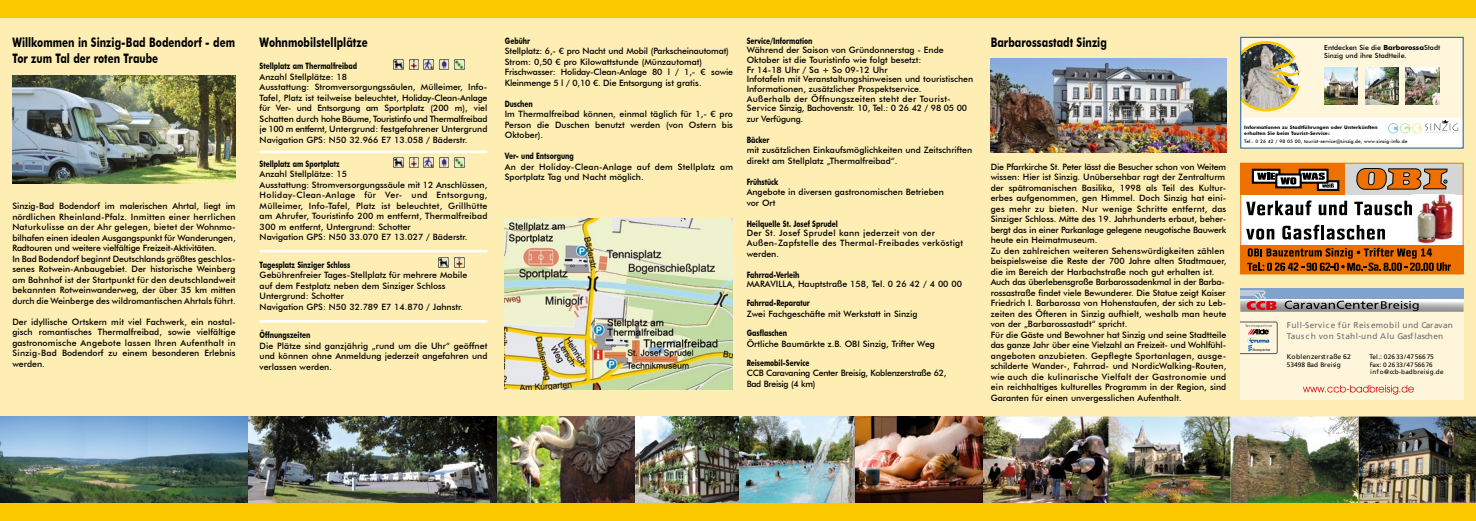
<style>
.page{position:relative;width:1476px;height:521px;background:#feeeb3}
.page>*{position:absolute;margin:0;border:0;box-sizing:border-box;transform-origin:0 0}
.t1{font:700 13.12px/15.8px "Futura BT";color:#000;scale:.75 1}
.t2{font:500 8.75px/10.5px "Futura BT";color:#000}
.t3{font:700 8.75px "Futura BT";color:#000;scale:.75 1}
.t4{font:500 8.75px/10.5px "Futura BT";letter-spacing:-.02em;color:#000}
.t5{font:500 8.75px/9.6px "Futura BT";letter-spacing:.03em;color:#000}
.t6{font:500 8.75px/10.5px "Futura BT";letter-spacing:.02em;color:#000}
.t7{font:500 8.75px/10.5px "Futura BT";letter-spacing:-.03em;color:#000}
.t8{font:8.31px "Frutiger LT";letter-spacing:.055em;color:#6e6e6e}
.t9{font:500 7px/8.4px "Futura BT";color:#000}
.t10{font:6.83px "Frutiger LT";color:#000}
.t11{font:6.56px "Frutiger LT";color:#000}
.t12{font:6.39px/7.5px "Frutiger LT";letter-spacing:.025em;color:#000}
.t13{font:700 4.81px/6.3px "Futura BT";letter-spacing:.02em;color:#000}
.t14{font:500 4.81px "Futura BT";letter-spacing:.02em;color:#000}
.t15{font:3.94px "Frutiger LT";color:#6e6e6e}
.s1{font-weight:700}
.s2{font-size:6.74px}
</style>
<div class="page">
<img style="left:1230px;top:416px;width:246px;height:88px">
<img style="left:1108px;top:416px;width:122px;height:88px">
<img style="left:496px;top:416px;width:139px;height:88px">
<img style="left:248px;top:416px;width:248px;height:88px">
<img style="left:635px;top:416px;width:104px;height:88px">
<img style="left:0;top:416px;width:248px;height:88px">
<img style="left:12px;top:76px;width:224px;height:108px">
<img style="left:739px;top:416px;width:116px;height:88px">
<img style="left:982px;top:416px;width:126px;height:88px">
<img style="left:855px;top:416px;width:127px;height:88px">
<svg style="left:394px;top:60px;width:9px;height:10px"></svg>
<svg style="left:409px;top:60px;width:55px;height:10px"></svg>
<svg style="left:394px;top:158px;width:9px;height:10px"></svg>
<svg style="left:409px;top:158px;width:55px;height:10px"></svg>
<svg style="left:439px;top:258px;width:25px;height:10px"></svg>
<img style="left:991px;top:58px;width:235px;height:94px">
<div style="left:0;top:504px;width:1476px;height:17px;background:#fcc900"></div>
<div style="left:0;top:0;width:1476px;height:17px;background:#fcc900"></div>
<img style="left:505px;top:219px;width:228px;height:170px">
<hr style="left:260px;top:151px;width:227px;height:2px;background:#feffff">
<hr style="left:260px;top:250px;width:227px;height:2px;background:#feffff">
<hr style="left:260px;top:320px;width:227px;height:3px;background:#feffff">
<div style="left:1240px;top:309px;width:223px;height:90px;background:#fff5db"></div>
<div style="left:1240px;top:288px;width:223px;height:11px;background:#80a2cd"></div>
<svg style="left:1240px;top:290px;width:223px;height:22px"></svg>
<svg style="left:1240px;top:322px;width:37px;height:32px"></svg>
<svg style="left:1303px;top:385px;width:111px;height:9px"></svg>
<div style="left:1241px;top:118px;width:222px;height:30px;background:#fff"></div>
<div style="left:1241px;top:37px;width:222px;height:81px;background:#fff6db"></div>
<img style="left:1242px;top:41px;width:59px;height:70px">
<svg style="left:1388px;top:120px;width:70px;height:13px"></svg>
<img style="left:1324px;top:68px;width:34px;height:36px">
<img style="left:1406px;top:68px;width:33px;height:36px">
<img style="left:1365px;top:68px;width:33px;height:36px">
<div style="left:1240px;top:37px;width:223px;height:111px;border:1px solid #105b92"></div>
<svg style="left:1242px;top:165px;width:219px;height:107px;background:#bd936c"></svg>
<hr style="left:1241px;top:242px;width:222px;height:1px;background:#fff">
<img style="left:1414px;top:195px;width:40px;height:49px">
<div style="left:1240px;top:163px;width:223px;height:111px;border:1px solid #ec7404"></div>
<h1 class="t1" style="left:12px;top:35px;width:298px">Willkommen in Sinzig-Bad Bodendorf - dem<br>Tor zum Tal der roten Traube</h1>
<p class="t2" style="left:12px;top:201px;width:225px">Sinzig-Bad Bodendorf im malerischen Ahrtal, liegt im nördlichen Rheinland-Pfalz. Inmitten einer herrlichen Naturkulisse an der Ahr gelegen, bietet der Wohnmo&shy;bilhafen einen idealen Ausgangspunkt für Wanderungen, Radtouren und weitere vielfältige Freizeit-Aktivitäten.<br>In Bad Bodendorf beginnt Deutschlands größtes geschlos&shy;senes Rotwein-Anbaugebiet. Der historische Weinberg am Bahnhof ist der Startpunkt für den deutschlandweit bekannten Rotweinwanderweg, der über 35 km mitten durch die Weinberge des wildromantischen Ahrtals führt.</p>
<p class="t2" style="left:12px;top:316px;width:225px;text-align:justify">Der idyllische Ortskern mit viel Fachwerk, ein nostal&shy;gisch romantisches Thermalfreibad, sowie vielfältige gastronomische Angebote lassen Ihren Aufenthalt in Sinzig-Bad Bodendorf zu einem besonderen Erlebnis werden.</p>
<h1 class="t1" style="left:260px;top:35px;width:146px">Wohnmobilstellplätze</h1>
<p class="t3" style="left:260px;top:61px;width:132px">Stellplatz am Thermalfreibad</p>
<p class="t2" style="left:260px;top:71px;width:229px">Anzahl Stellplätze: 18<br>Ausstattung: Stromversorgungssäulen, Mülleimer, Info-Tafel, Platz ist teilweise beleuchtet, Holiday-Clean-Anlage für Ver- und Entsorgung am Sportplatz (200 m), viel Schatten durch hohe Bäume, Touristinfo und Thermalfreibad je 100 m entfernt, Untergrund: festgefahrener Untergrund Navigation GPS: N50 32.966 E7 13.058 / Bäderstr.</p>
<p class="t3" style="left:260px;top:158px;width:108px">Stellplatz am Sportplatz</p>
<p class="t2" style="left:260px;top:169px;width:229px">Anzahl Stellplätze: 15<br>Ausstattung: Stromversorgungssäule mit 12 Anschlüssen, Holiday-Clean-Anlage für Ver- und Entsorgung, Mülleimer, Info-Tafel, Platz ist beleuchtet, Grillhütte am Ahrufer, Touristinfo 200 m entfernt, Thermalfreibad 300 m entfernt, Untergrund: Schotter<br>Navigation GPS: N50 33.070 E7 13.027 / Bäderstr.</p>
<p class="t3" style="left:260px;top:259px;width:122px">Tagesplatz Sinziger Schloss</p>
<p class="t2" style="left:260px;top:270px;width:209px">Gebührenfreier Tages-Stellplatz für mehrere Mobile auf dem Festplatz neben dem Sinziger Schloss Untergrund: Schotter<br>Navigation GPS: N50 32.789 E7 14.870 / Jahnstr.</p>
<p class="t3" style="left:260px;top:330px;width:69px">Öffnungszeiten</p>
<p class="t2" style="left:260px;top:340px;width:229px;text-align:justify">Die Plätze sind ganzjährig „rund um die Uhr“ geöffnet und können ohne Anmeldung jederzeit angefahren und verlassen werden.</p>
<p class="t3" style="left:505px;top:35px;width:35px">Gebühr</p>
<p class="t4" style="left:505px;top:46px;width:230px">Stellplatz: 6,- € pro Nacht und Mobil (Parkscheinautomat)<br>Strom: 0,50 € pro Kilowattstunde (Münzautomat)<br>Frischwasser: Holiday-Clean-Anlage 80 l / 1,- € sowie Kleinmenge 5 l / 0,10 €. Die Entsorgung ist gratis.</p>
<p class="t3" style="left:505px;top:98px;width:39px">Duschen</p>
<p class="t2" style="left:505px;top:109px;width:230px;text-align:justify">Im Thermalfreibad können, einmal täglich für 1,- € pro Person die Duschen benutzt werden (von Ostern bis Oktober).</p>
<p class="t3" style="left:505px;top:151px;width:94px">Ver- und Entsorgung</p>
<p class="t6" style="left:505px;top:161px;width:230px">An der Holiday-Clean-Anlage auf dem Stellplatz am<br>Sportplatz Tag und Nacht möglich.</p>
<p class="t3" style="left:747px;top:35px;width:89px">Service/Information</p>
<p class="t2" style="left:747px;top:45px;width:228px;line-height:9.6px">Während der Saison von Gründonnerstag - Ende Oktober ist die Touristinfo wie folgt besetzt:<br>Fr 14-18 Uhr / Sa + So 09-12 Uhr<br>Infotafeln mit Veranstaltungshinweisen und touristischen Informationen, zusätzlicher Prospektservice.<br>Außerhalb der Öffnungszeiten steht der Tourist-Service Sinzig, Bachovenstr. 10, Tel.: 0 26 42 / 98 05 00</p>
<p class="t4" style="left:747px;top:113px;width:58px">zur Verfügung.</p>
<p class="t3" style="left:747px;top:134px;width:32px">Bäcker</p>
<p class="t2" style="left:747px;top:145px;width:227px">mit zusätzlichen Einkaufsmöglichkeiten und Zeitschriften direkt am Stellplatz „Thermalfreibad“.</p>
<p class="t3" style="left:747px;top:176px;width:44px">Frühstück</p>
<p class="t2" style="left:747px;top:187px;width:199px">Angebote in diversen gastronomischen Betrieben vor Ort</p>
<p class="t3" style="left:747px;top:218px;width:123px">Heilquelle St. Josef Sprudel</p>
<p class="t5" style="left:747px;top:228px;width:218px">Der St. Josef Sprudel kann jederzeit von der<br>Außen-Zapfstelle des Thermal-Freibades verköstigt</p>
<p class="t2" style="left:747px;top:248px;width:34px">werden.</p>
<p class="t3" style="left:747px;top:269px;width:72px">Fahrrad-Verleih</p>
<p class="t2" style="left:747px;top:279px;width:217px">MARAVILLA, Hauptstraße 158, Tel. 0 26 42 / 4 00 00</p>
<p class="t3" style="left:747px;top:298px;width:86px">Fahrrad-Reparatur</p>
<p class="t2" style="left:747px;top:308px;width:172px">Zwei Fachgeschäfte mit Werkstatt in Sinzig</p>
<p class="t3" style="left:747px;top:328px;width:56px">Gasflaschen</p>
<p class="t2" style="left:747px;top:338px;width:190px">Örtliche Baumärkte z.B. OBI Sinzig, Trifter Weg</p>
<p class="t3" style="left:747px;top:357px;width:85px">Reisemobil-Service</p>
<p class="t7" style="left:747px;top:368px;width:201px">CCB Caravaning Center Breisig, Koblenzerstraße 62,<br>Bad Breisig (4 km)</p>
<h1 class="t1" style="left:991px;top:35px;width:156px">Barbarossastadt Sinzig</h1>
<p class="t2" style="left:991px;top:161px;width:237px">Die Pfarrkirche St. Peter lässt die Besucher schon von Weitem wissen: Hier ist Sinzig. Unübersehbar ragt der Zentralturm der spätromanischen Basilika, 1998 als Teil des Kultur&shy;erbes aufgenommen, gen Himmel. Doch Sinzig hat eini&shy;ges mehr zu bieten. Nur wenige Schritte entfernt, das Sinziger Schloss. Mitte des 19. Jahrhunderts erbaut, beher&shy;bergt das in einer Parkanlage gelegene neugotische Bauwerk heute ein Heimatmuseum.<br>Zu den zahlreichen weiteren Sehenswürdigkeiten zählen beispielsweise die Reste der 700 Jahre alten Stadtmauer, die im Bereich der Harbachstraße noch gut erhalten ist.<br>Auch das überlebensgroße Barbarossadenkmal in der Barba&shy;rossastraße findet viele Bewunderer. Die Statue zeigt Kaiser Friedrich I. Barbarossa von Hohenstaufen, der sich zu Leb&shy;zeiten des Öfteren in Sinzig aufhielt, weshalb man heute von der „Barbarossastadt“ spricht.<br>Für die Gäste und Bewohner hat Sinzig und seine Stadtteile das ganze Jahr über eine Vielzahl an Freizeit- und Wohlfühl&shy;angeboten anzubieten. Gepflegte Sportanlagen, ausge&shy;schilderte Wander-, Fahrrad- und NordicWalking-Routen, wie auch die kulinarische Vielfalt der Gastronomie und ein reichhaltiges kulturelles Programm in der Region, sind Garanten für einen unvergesslichen Aufenthalt.</p>
<p class="t9" style="left:1324px;top:43px;width:117px">Entdecken Sie die <span class="s1">Barbarossa</span>Stadt<br>Sinzig und ihre Stadtteile.</p>
<p class="t13" style="left:1244px;top:124px;width:135px">Informationen zu Stadtführungen oder Unterkünften erhalten Sie beim Tourist-Service:</p>
<p class="t14" style="left:1244px;top:138px;width:165px">Tel.: 0 26 42 / 98 05 00, tourist-service@sinzig.de, www.sinzig-info.de</p>
<p class="t15" style="left:1245px;top:323px;width:29px">Servicepartner</p>
<p class="t8" style="left:1287px;top:320px;width:168px">F ull-S ervic e für R eis emobil und Caravan</p>
<p class="t10" style="left:1287px;top:352px;width:65px">Koblenzerstraße 62</p>
<p class="t11" style="left:1287px;top:361px;width:55px">53498 Bad Breisig</p>
<p class="t8" style="left:1287px;top:331px;width:158px">Taus c h von S tahl-und Alu Gasflaschen</p>
<p class="t11" style="left:1369px;top:353px;width:66px">Tel.: 02633/4756675</p>
<p class="t12" style="left:1370px;top:361px;width:75px">Fax: 0 2633<span class="s2">/</span>4756676 info@ ccb-badbreisig.de</p>
</div>
